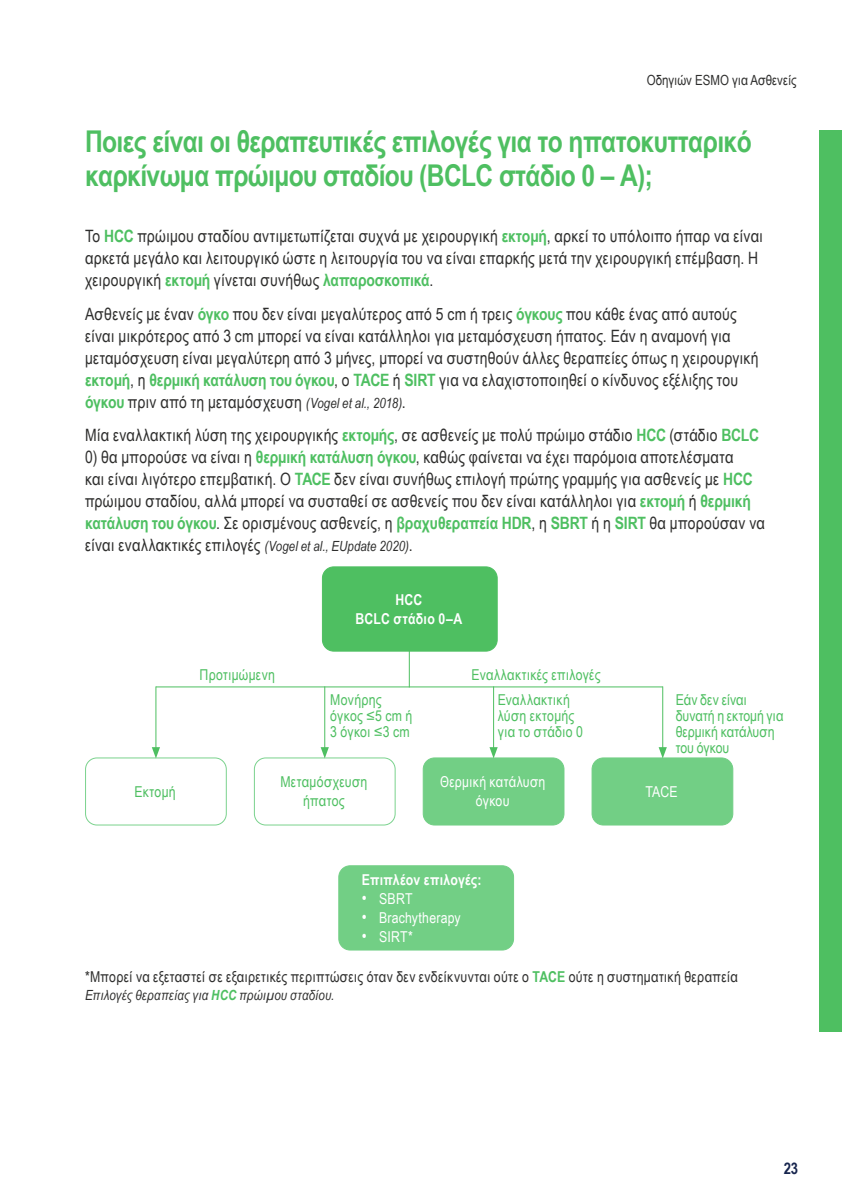
<style>
.page{position:relative;width:842px;height:1191px;background:#fff}
.page>*{position:absolute;margin:0;border:0;box-sizing:border-box;transform-origin:0 0}
.PG_BIG_SUBTITLE{font:700 30px/34px "Arial Narrow";letter-spacing:-.02em;color:#4ebf61}
.PG-BODY{font:17px/22px "Arial Narrow";letter-spacing:.015em;color:#2e2e2d}
.t1{font:700 16px "Arial Narrow";color:#17254e}
.PG-BODY-2{font:15px/16px "Arial Narrow";letter-spacing:.015em;color:#4ebf61}
.PG-BODY-3{font:15px "Arial Narrow";letter-spacing:.02em;color:#2e2e2d}
.PG-BODY-4{font:15px/19px "Arial Narrow";letter-spacing:.015em;color:#fff;text-align:center}
.PG-BODY-5{font:700 15px/19px "Arial Narrow";letter-spacing:.01em;color:#fff;text-align:center}
.PG-BODY-6{font:italic 14px "Arial Narrow";letter-spacing:.01em;color:#2e2e2d}
.t2{font:14px "Arial Narrow";color:#2e2e2d}
.s1{font-weight:700;color:#4ebf61}
.s2{font-style:italic;font-size:14px}
.s3{font-size:17px}
</style>
<div class="page">
<div style="left:819px;top:130px;width:23px;height:902px;background:#4ebf61"></div>
<div style="left:339px;top:865px;width:175px;height:85px;background:#72cf85;border-radius:11px"></div>
<div style="left:338px;top:865px;width:176px;height:85px;border:1px solid #72cf85;border-radius:11px"></div>
<div style="left:322px;top:567px;width:175px;height:84px;background:#4ebf61;border-radius:11px"></div>
<div style="left:322px;top:566px;width:176px;height:85px;border:1px solid #4ebf61;border-radius:11px"></div>
<div style="left:592px;top:758px;width:141px;height:67px;background:#72cf85;border-radius:11px"></div>
<div style="left:591px;top:757px;width:142px;height:68px;border:1px solid #72cf85;border-radius:11px"></div>
<div style="left:423px;top:758px;width:141px;height:67px;background:#72cf85;border-radius:11px"></div>
<div style="left:423px;top:757px;width:141px;height:68px;border:1px solid #72cf85;border-radius:11px"></div>
<div style="left:85px;top:757px;width:142px;height:68px;border:1px solid #7ad28d;border-radius:11px"></div>
<div style="left:254px;top:757px;width:142px;height:68px;border:1px solid #7ad28d;border-radius:11px"></div>
<hr style="left:662px;top:686px;width:1px;height:64px;background:#4ebf61">
<svg style="left:659px;top:747px;width:8px;height:11px"></svg>
<hr style="left:493px;top:686px;width:1px;height:64px;background:#4ebf61">
<svg style="left:489px;top:747px;width:9px;height:11px"></svg>
<hr style="left:324px;top:686px;width:1px;height:64px;background:#4ebf61">
<svg style="left:321px;top:747px;width:8px;height:11px"></svg>
<hr style="left:155px;top:686px;width:1px;height:64px;background:#4ebf61">
<svg style="left:152px;top:747px;width:8px;height:11px"></svg>
<hr style="left:409px;top:650px;width:1px;height:37px;background:#4ebf61">
<hr style="left:156px;top:686px;width:507px;height:1px;background:#4ebf61">
<p class="t2" style="left:647px;top:70px;width:151px">Οδηγιών ESMO για Aσθενείς</p>
<p class="PG_BIG_SUBTITLE" style="left:85px;top:123px;width:668px">Ποιες είναι οι θεραπευτικές επιλογές για το ηπατοκυτταρικό καρκίνωμα πρώιμου σταδίου (BCLC στάδιο 0 – Α);</p>
<p class="PG-BODY" style="left:85px;top:225px;width:679px">Το <span class="s1">HCC</span> πρώιμου σταδίου αντιμετωπίζεται συχνά με χειρουργική <span class="s1">εκτομή</span>, αρκεί το υπόλοιπο ήπαρ να είναι αρκετά μεγάλο και λειτουργικό ώστε η λειτουργία του να είναι επαρκής μετά την χειρουργική επέμβαση. Η χειρουργική <span class="s1">εκτομή</span> γίνεται συνήθως <span class="s1">λαπαροσκοπικά</span>.</p>
<p class="PG-BODY" style="left:85px;top:302px;width:675px">Ασθενείς με έναν <span class="s1">όγκο</span> που δεν είναι μεγαλύτερος από 5 cm ή τρεις <span class="s1">όγκους</span> που κάθε ένας από αυτούς είναι μικρότερος από 3 cm μπορεί να είναι κατάλληλοι για μεταμόσχευση ήπατος. Εάν η αναμονή για μεταμόσχευση είναι μεγαλύτερη από 3 μήνες, μπορεί να συστηθούν άλλες θεραπείες όπως η χειρουργική <span class="s1">εκτομή</span>, η <span class="s1">θερμική κατάλυση του όγκου</span>, ο <span class="s1">TACE</span> ή <span class="s1">SIRT</span> για να ελαχιστοποιηθεί ο κίνδυνος εξέλιξης του <span class="s1">όγκου</span> πριν από τη μεταμόσχευση <span class="s2">(Vogel et al., 2018)</span>.</p>
<p class="PG-BODY" style="left:85px;top:423px;width:675px">Μία εναλλακτική λύση της χειρουργικής <span class="s1">εκτομής</span>, σε ασθενείς με πολύ πρώιμο στάδιο <span class="s1">HCC</span> (στάδιο <span class="s1">BCLC</span></p>
<p class="PG-BODY" style="left:85px;top:445px;width:681px">0) θα μπορούσε να είναι η <span class="s1">θερμική κατάλυση όγκου</span>, καθώς φαίνεται να έχει παρόμοια αποτελέσματα<br>και είναι λιγότερο επεμβατική. Ο <span class="s1">TACE</span> δεν είναι συνήθως επιλογή πρώτης γραμμής για ασθενείς με <span class="s1">HCC </span>πρώιμου σταδίου, αλλά μπορεί να συσταθεί σε ασθενείς που δεν είναι κατάλληλοι για <span class="s1">εκτομή</span> ή <span class="s1">θερμική κατάλυση του όγκου</span>. Σε ορισμένους ασθενείς, η <span class="s1">βραχυθεραπεία HDR</span>, η <span class="s1">SBRT</span> ή η <span class="s1">SIRT</span> θα μπορούσαν να είναι εναλλακτικές επιλογές <span class="s2">(Vogel et al., EUpdate 2020)</span>.</p>
<p class="PG-BODY-5" style="left:356px;top:589px;width:108px">HCC<br>BCLC στάδιο 0–A</p>
<p class="PG-BODY-2" style="left:200px;top:666px;width:77px">Προτιμώμενη</p>
<p class="PG-BODY-2" style="left:472px;top:666px;width:130px">Εναλλακτικές επιλογές</p>
<p class="PG-BODY-2" style="left:330px;top:691px;width:84px">Μονήρης όγκος ≤5 cm ή<br>3 όγκοι ≤3 cm</p>
<p class="PG-BODY-2" style="left:498px;top:691px;width:87px">Εναλλακτική λύση εκτομής για το στάδιο 0</p>
<p class="PG-BODY-2" style="left:676px;top:691px;width:109px">Εάν δεν είναι δυνατή η εκτομή για θερμική κατάλυση του όγκου</p>
<p class="PG-BODY-2" style="left:134px;top:783px;width:43px">Εκτομή</p>
<p class="PG-BODY-2" style="left:280px;top:772px;width:89px;line-height:19px;text-align:center">Μεταμόσχευση ήπατος</p>
<p class="PG-BODY-4" style="left:440px;top:772px;width:107px">Θερμική κατάλυση όγκου</p>
<p class="PG-BODY-5" style="left:362px;top:869px;width:121px">Επιπλέον επιλογές:</p>
<p class="PG-BODY-4" style="left:362px;top:888px;width:52px"><span class="s3">•</span> SBRT</p>
<p class="PG-BODY-4" style="left:362px;top:907px;width:100px"><span class="s3">•</span> Brachytherapy</p>
<p class="PG-BODY-4" style="left:362px;top:926px;width:52px"><span class="s3">•</span> SIRT*</p>
<p class="PG-BODY-4" style="left:645px;top:781px;width:34px">TACE</p>
<p class="PG-BODY-3" style="left:85px;top:965px;width:654px">*Μπορεί να εξεταστεί σε εξαιρετικές περιπτώσεις όταν δεν ενδείκνυνται ούτε ο <span class="s1">TACE</span> ούτε η συστηματική θεραπεία</p>
<p class="PG-BODY-6" style="left:85px;top:985px;width:251px">Επιλογές θεραπείας για <span class="s1">HCC</span> πρώιμου σταδίου.</p>
<p class="t1" style="left:784px;top:1156px;width:16px">23</p>
</div>
